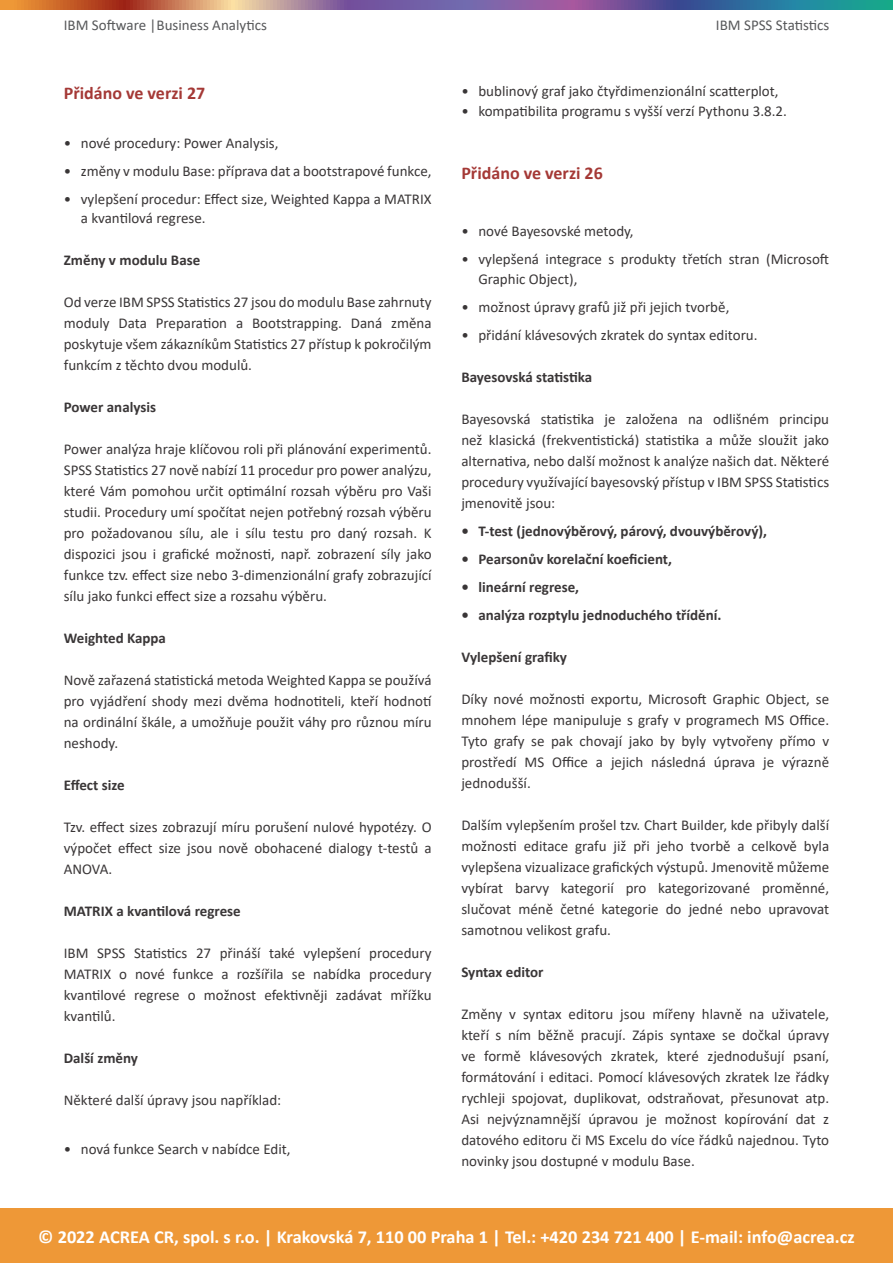
<style>
.page{position:relative;width:893px;height:1263px;background:#fff}
.page>*{position:absolute;margin:0;border:0;box-sizing:border-box;transform-origin:0 0}
.t1{font:700 18.3px "Calibri";color:#fff}
.t2{font:700 18px "Calibri";color:#9a221f}
.t3{font:15px/21px "Calibri";color:#231f20;text-align:justify}
.t4{font:700 15px "Calibri";color:#231f20}
.t5{font:15px "Calibri";color:#57585a}
</style>
<div class="page">
<div style="left:0;top:1209px;width:893px;height:54px;background:#ee9837"></div>
<svg style="left:0;top:0;width:893px;height:9px;background:#827085"></svg>
<p class="t5" style="left:64px;top:14px;width:205px">IBM Software |Business Analytics</p>
<p class="t5" style="left:716px;top:14px;width:115px">IBM SPSS Statistics</p>
<p class="t2" style="left:64px;top:80px;width:143px">Přidáno ve verzi 27</p>
<p class="t3" style="left:64px;top:132px;width:216px">• nové procedury: Power Analysis,</p>
<p class="t3" style="left:64px;top:160px;width:369px">• změny v modulu Base: příprava dat a bootstrapové funkce,</p>
<p class="t3" style="left:81px;top:188px;width:352px;line-height:19.5px;text-indent:-17px">• vylepšení procedur: Effect size, Weighted Kappa a MATRIX a kvantilová regrese.</p>
<p class="t4" style="left:64px;top:249px;width:138px">Změny v modulu Base</p>
<p class="t3" style="left:64px;top:291px;width:369px">Od verze IBM SPSS Statistics 27 jsou do modulu Base zahrnuty moduly Data Preparation a Bootstrapping. Daná změna poskytuje všem zákazníkům Statistics 27 přístup k pokročilým funkcím z těchto dvou modulů.</p>
<p class="t4" style="left:64px;top:396px;width:94px">Power analysis</p>
<p class="t3" style="left:64px;top:438px;width:369px">Power analýza hraje klíčovou roli při plánování experimentů.<br>SPSS Statistics 27 nově nabízí 11 procedur pro power analýzu, které Vám pomohou určit optimální rozsah výběru pro Vaši studii. Procedury umí spočítat nejen potřebný rozsah výběru pro požadovanou sílu, ale i sílu testu pro daný rozsah. K dispozici jsou i grafické možnosti, např. zobrazení síly jako funkce tzv. effect size nebo 3-dimenzionální grafy zobrazující sílu jako funkci effect size a rozsahu výběru.</p>
<p class="t4" style="left:64px;top:627px;width:104px">Weighted Kappa</p>
<p class="t3" style="left:64px;top:669px;width:369px">Nově zařazená statistická metoda Weighted Kappa se používá pro vyjádření shody mezi dvěma hodnotiteli, kteří hodnotí na ordinální škále, a umožňuje použit váhy pro různou míru neshody.</p>
<p class="t4" style="left:64px;top:774px;width:62px">Effect size</p>
<p class="t3" style="left:64px;top:816px;width:369px">Tzv. effect sizes zobrazují míru porušení nulové hypotézy. O výpočet effect size jsou nově obohacené dialogy t-testů a ANOVA.</p>
<p class="t4" style="left:64px;top:900px;width:178px">MATRIX a kvantilová regrese</p>
<p class="t3" style="left:64px;top:942px;width:369px">IBM SPSS Statistics 27 přináší také vylepšení procedury MATRIX o nové funkce a rozšířila se nabídka procedury kvantilové regrese o možnost efektivněji zadávat mřížku kvantilů.</p>
<p class="t4" style="left:64px;top:1047px;width:76px">Další změny</p>
<p class="t3" style="left:64px;top:1089px;width:219px">Některé další úpravy jsou například:</p>
<p class="t3" style="left:64px;top:1138px;width:228px">• nová funkce Search v nabídce Edit,</p>
<p class="t3" style="left:461px;top:80px;width:319px">• bublinový graf jako čtyřdimenzionální scatterplot,</p>
<p class="t3" style="left:461px;top:100px;width:327px">• kompatibilita programu s vyšší verzí Pythonu 3.8.2.</p>
<p class="t2" style="left:461px;top:160px;width:143px">Přidáno ve verzi 26</p>
<p class="t3" style="left:461px;top:220px;width:174px">• nové Bayesovské metody,</p>
<p class="t3" style="left:478px;top:249px;width:352px;line-height:19.5px;text-indent:-17px">• vylepšená integrace s produkty třetích stran (Microsoft<br>Graphic Object),</p>
<p class="t3" style="left:461px;top:296px;width:270px">• možnost úpravy grafů již při jejich tvorbě,</p>
<p class="t3" style="left:461px;top:324px;width:298px">• přidání klávesových zkratek do syntax editoru.</p>
<p class="t4" style="left:461px;top:366px;width:132px">Bayesovská statistika</p>
<p class="t3" style="left:461px;top:408px;width:369px">Bayesovská statistika je založena na odlišném principu než klasická (frekventistická) statistika a může sloužit jako alternativa, nebo další možnost k analýze našich dat. Některé procedury využívající bayesovský přístup v IBM SPSS Statistics jmenovitě jsou:</p>
<p class="t4" style="left:461px;top:520px;width:307px">• T-test (jednovýběrový, párový, dvouvýběrový),</p>
<p class="t4" style="left:461px;top:548px;width:212px">• Pearsonův korelační koeficient,</p>
<p class="t4" style="left:461px;top:576px;width:119px">• lineární regrese,</p>
<p class="t4" style="left:461px;top:604px;width:262px">• analýza rozptylu jednoduchého třídění.</p>
<p class="t4" style="left:461px;top:646px;width:107px">Vylepšení grafiky</p>
<p class="t3" style="left:461px;top:688px;width:369px">Díky nové možnosti exportu, Microsoft Graphic Object, se mnohem lépe manipuluje s grafy v programech MS Office.<br>Tyto grafy se pak chovají jako by byly vytvořeny přímo v prostředí MS Office a jejich následná úprava je výrazně jednodušší.</p>
<p class="t3" style="left:461px;top:814px;width:369px">Dalším vylepšením prošel tzv. Chart Builder, kde přibyly další možnosti editace grafu již při jeho tvorbě a celkově byla vylepšena vizualizace grafických výstupů. Jmenovitě můžeme vybírat barvy kategorií pro kategorizované proměnné, slučovat méně četné kategorie do jedné nebo upravovat samotnou velikost grafu.</p>
<p class="t4" style="left:461px;top:961px;width:84px">Syntax editor</p>
<p class="t3" style="left:461px;top:1003px;width:369px">Změny v syntax editoru jsou mířeny hlavně na uživatele, kteří s ním běžně pracují. Zápis syntaxe se dočkal úpravy ve formě klávesových zkratek, které zjednodušují psaní, formátování i editaci. Pomocí klávesových zkratek lze řádky rychleji spojovat, duplikovat, odstraňovat, přesunovat atp.<br>Asi nejvýznamnější úpravou je možnost kopírování dat z datového editoru či MS Excelu do více řádků najednou. Tyto novinky jsou dostupné v modulu Base.</p>
<p class="t1" style="left:38px;top:1224px;width:818px">© 2022 ACREA CR, spol. s r.o. | Krakovská 7, 110 00 Praha 1 | Tel.: +420 234 721 400 | E-mail: info@acrea.cz</p>
</div>
